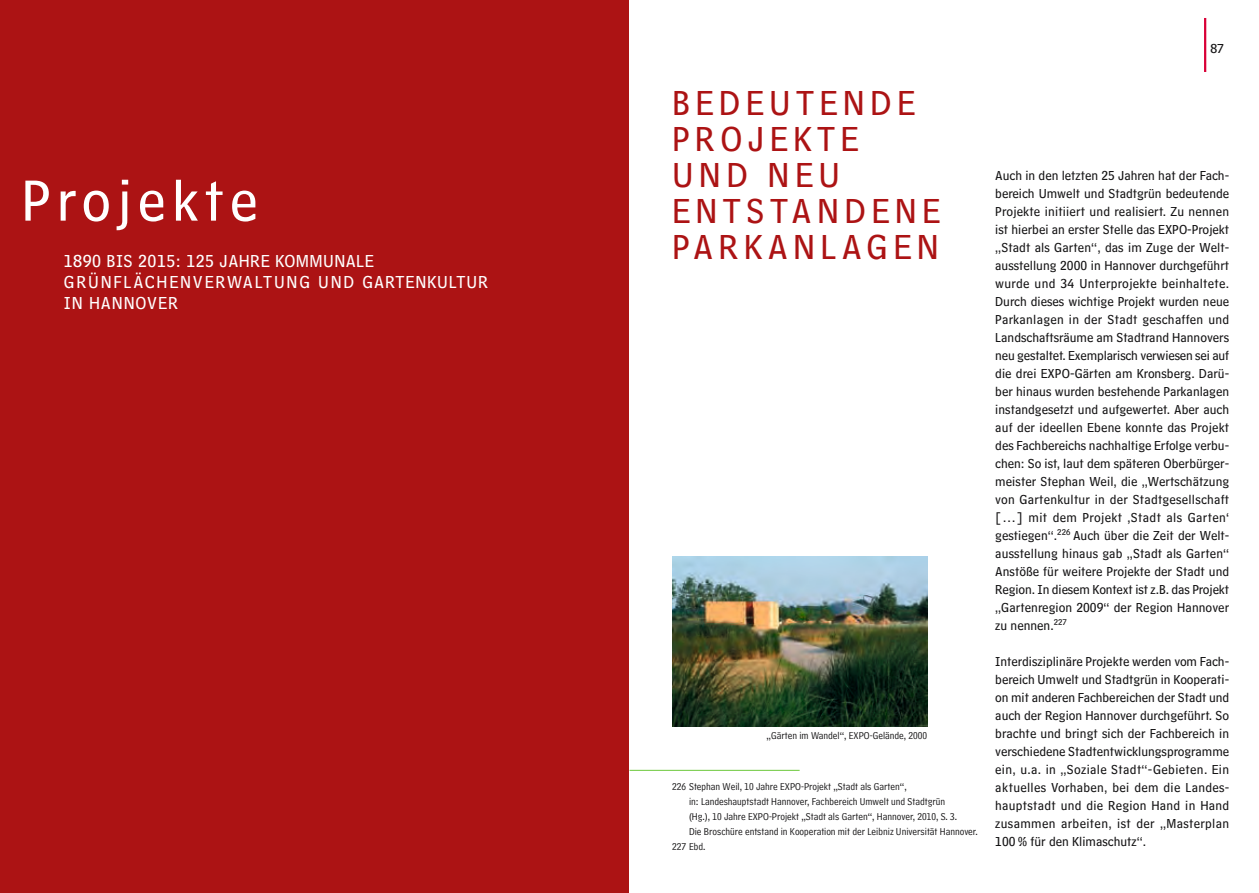
<style>
.page{position:relative;width:1259px;height:893px;background:#fff}
.page>*{position:absolute;margin:0;border:0;box-sizing:border-box;transform-origin:0 0}
.t1{font:60px "HM Text";letter-spacing:.1em;color:#fff}
.t2{font:36px/36px "HM Text";letter-spacing:.15em;color:#ac1314}
.t3{font:18px/21px "HM Text";letter-spacing:.05em;color:#fff}
.t4{font:13.5px/18px "HM Text";letter-spacing:.005em;color:#141314;text-align:justify}
.t5{font:13.5px "Hannover Millennial Text";color:#141314}
.t6{font:10.5px "HM Comment";color:#141314}
</style>
<div class="page">
<hr style="left:1204px;top:18px;width:2px;height:54px;background:#d90037">
<div style="left:0;top:0;width:628px;height:893px;background:#ac1314"></div>
<hr style="left:629px;top:770px;width:170px;height:1px;background:#7cce51">
<img style="left:672px;top:557px;width:255px;height:170px">
<h1 class="t1" style="left:21px;top:147px;width:238px">Projekte</h1>
<h3 class="t3" style="left:64px;top:248px;width:426px">1890 BIS 2015: 125 JAHRE KOMMUNALE<br>GRÜNFLÄCHENVERWALTUNG UND GARTENKULTUR<br>IN HANNOVER</h3>
<h2 class="t2" style="left:672px;top:79px;width:270px">BEDEUTENDE<br>PROJEKTE<br>UND NEU<br>ENTSTANDENE<br>PARKANLAGEN</h2>
<p class="t6" style="left:766px;top:726px;width:162px">„Gärten im Wandel“, EXPO-Gelände, 2000</p>
<p class="t6" style="left:672px;top:777px;width:236px">226 Stephan Weil, 10 Jahre EXPO-Projekt „Stadt als Garten“,</p>
<p class="t6" style="left:689px;top:792px;width:257px">in: Landeshauptstadt Hannover, Fachbereich Umwelt und Stadtgrün</p>
<p class="t6" style="left:689px;top:807px;width:270px">(Hg.), 10 Jahre EXPO-Projekt „Stadt als Garten“, Hannover, 2010, S. 3.</p>
<p class="t6" style="left:689px;top:822px;width:290px">Die Broschüre entstand in Kooperation mit der Leibniz Universität Hannover.</p>
<p class="t6" style="left:672px;top:838px;width:35px">227 Ebd.</p>
<p class="t5" style="left:1210px;top:41px;width:15px">87</p>
<p class="t4" style="left:995px;top:164px;width:235px">Auch in den letzten 25 Jahren hat der Fach&shy;bereich Umwelt und Stadtgrün bedeutende Projekte initiiert und realisiert. Zu nennen ist hierbei an erster Stelle das EXPO-Projekt „Stadt als Garten“, das im Zuge der Welt&shy;ausstellung 2000 in Hannover durchgeführt wurde und 34 Unterprojekte beinhaltete.<br>Durch dieses wichtige Projekt wurden neue Parkanlagen in der Stadt geschaffen und Landschaftsräume am Stadtrand Hannovers neu gestaltet. Exemplarisch verwiesen sei auf die drei EXPO-Gärten am Kronsberg. Darü&shy;ber hinaus wurden bestehende Parkanlagen instandgesetzt und aufgewertet. Aber auch auf der ideellen Ebene konnte das Projekt des Fachbereichs nachhaltige Erfolge verbu&shy;chen: So ist, laut dem späteren Oberbürger&shy;meister Stephan Weil, die „Wertschätzung von Gartenkultur in der Stadtgesellschaft […] mit dem Projekt ‚Stadt als Garten‘ gestiegen“.<sup>226</sup> Auch über die Zeit der Welt&shy;ausstellung hinaus gab „Stadt als Garten“ Anstöße für weitere Projekte der Stadt und Region. In diesem Kontext ist z.B. das Projekt „Gartenregion 2009“ der Region Hannover zu nennen.<sup>227</sup></p>
<p class="t4" style="left:995px;top:650px;width:235px">Interdisziplinäre Projekte werden vom Fach&shy;bereich Umwelt und Stadtgrün in Kooperati&shy;on mit anderen Fachbereichen der Stadt und auch der Region Hannover durchgeführt. So brachte und bringt sich der Fachbereich in verschiedene Stadtentwicklungsprogramme ein, u.a. in „Soziale Stadt“-Gebieten. Ein aktuelles Vorhaben, bei dem die Landes&shy;hauptstadt und die Region Hand in Hand zusammen arbeiten, ist der „Masterplan 100 % für den Klimaschutz“.</p>
</div>
